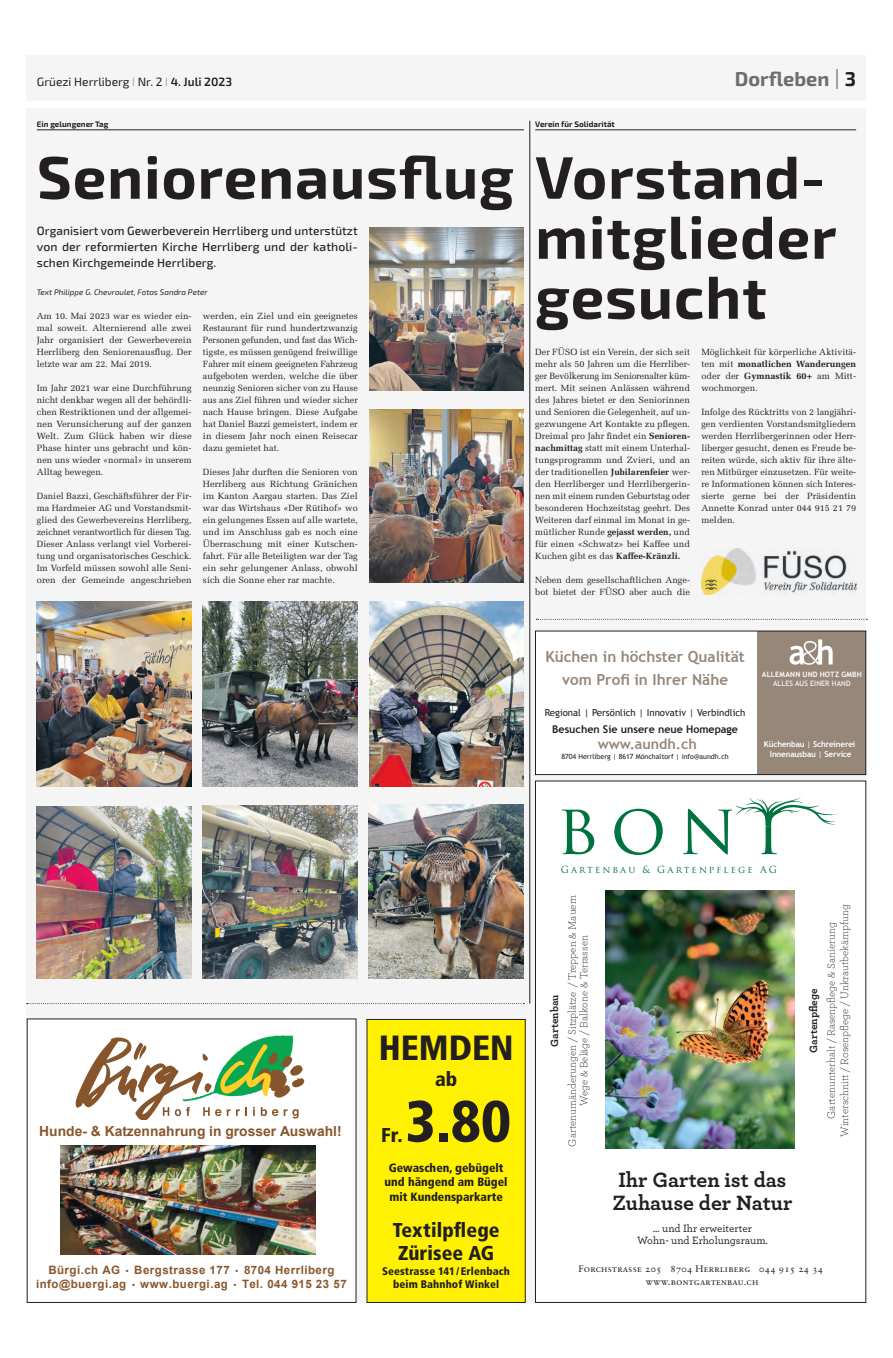
<style>
.page{position:relative;width:893px;height:1358px;background:#fff}
.page>*{position:absolute;margin:0;border:0;box-sizing:border-box;transform-origin:0 0}
.t1{font:700 60px/60px "Exo 2";letter-spacing:.015em;color:#231f20}
.t2{font:900 condensed 58px "Frutiger LT Std";color:#231f20}
.t3{font:900 condensed 35px "Frutiger LT Std";color:#231f20}
.t4{font:700 21.7px/22.5px "Archer";color:#231f20}
.t5{font:900 condensed 20px/23px "Frutiger LT Std";color:#231f20}
.t6{font:700 20px "Exo 2";color:#6c6d70}
.t7{font:700 15.2px/23.3px "Trebuchet MS";color:#968779;text-align:center}
.t8{font:700 14.2px "Trebuchet MS";color:#968779}
.t9{font:700 13.8px "Arial";color:#88572d}
.t10{font:500 12px/16px "Exo 2";letter-spacing:.005em;color:#231f20;text-align:justify}
.t11{font:900 condensed 12px/14.4px "Frutiger LT Std";color:#231f20;text-align:center}
.t12{font:12px "Exo 2";color:#231f20}
.t13{font:700 11.5px/14.3px "Arial";letter-spacing:.04em;color:#88572d;text-align:center}
.t14{font:300 11.1px/11.8px "Archer";color:#231f20;text-align:center}
.t15{font:500 11.1px/12.7px "Archer";color:#231f20;text-align:center}
.t16{font:700 11.1px "Archer";color:#231f20}
.t17{font:900 condensed 11px/13.2px "Frutiger LT Std";letter-spacing:.01em;color:#231f20;text-align:center}
.t18{font:700 10.6px "Trebuchet MS";color:#231f20}
.t19{font:9.6px/13.1px "Sabon Roman SC";letter-spacing:.025em;color:#231f20;text-align:center}
.t20{font:9.6px "Trebuchet MS";color:#231f20}
.t21{font:9.5px "Trajan Pro";letter-spacing:.22em;color:#00723e}
.t22{font:9px/12px "Melior LT Std";letter-spacing:.005em;color:#231f20;text-align:justify}
.t23{font:700 8.1px/9.7px "Trebuchet MS";letter-spacing:-.02em;color:#fff;text-align:center}
.t24{font:italic 8px "Exo 2";letter-spacing:.005em;color:#231f20}
.t25{font:700 8px "Exo 2";letter-spacing:.005em;color:#231f20}
.t26{font:700 7.4px "Trebuchet MS";letter-spacing:.02em;color:#fff}
.t27{font:7.4px "Trebuchet MS";letter-spacing:.015em;color:#fff}
.t28{font:7.1px "Trebuchet MS";color:#231f20}
.s1{font-weight:100;font-size:29px;color:#231f20}
.s2{color:#231f20}
.s3{font-weight:100}
.s4{font-weight:600}
.s5{font-weight:700}
.s6{font-weight:400}
</style>
<div class="page">
<div style="left:27px;top:55px;width:839px;height:1248px;background:#f5f5f6"></div>
<div style="left:0;top:101px;width:884px;height:7px;background:#fff"></div>
<hr style="left:37px;top:130px;width:487px;height:1px;background:#231f20">
<hr style="left:530px;top:121px;width:1px;height:882px;background:#231f20">
<svg style="left:536px;top:619px;width:331px;height:1px"></svg>
<svg style="left:27px;top:1003px;width:497px;height:1px"></svg>
<hr style="left:535px;top:130px;width:321px;height:1px;background:#231f20">
<img style="left:37px;top:602px;width:155px;height:185px">
<img style="left:369px;top:228px;width:155px;height:163px">
<img style="left:369px;top:410px;width:154px;height:173px">
<img style="left:203px;top:805px;width:155px;height:174px">
<img style="left:37px;top:806px;width:155px;height:173px">
<img style="left:203px;top:602px;width:155px;height:185px">
<img style="left:369px;top:602px;width:155px;height:185px">
<img style="left:369px;top:805px;width:154px;height:174px">
<div style="left:535px;top:781px;width:331px;height:521px;background:#fff"></div>
<svg style="left:562px;top:809px;width:32px;height:45px"></svg>
<svg style="left:614px;top:809px;width:49px;height:46px"></svg>
<svg style="left:683px;top:796px;width:156px;height:58px"></svg>
<img style="left:605px;top:890px;width:189px;height:259px">
<img style="left:701px;top:548px;width:155px;height:47px">
<div style="left:27px;top:1019px;width:329px;height:283px;background:#fff"></div>
<svg style="left:76px;top:1035px;width:228px;height:85px"></svg>
<img style="left:60px;top:1145px;width:255px;height:109px">
<div style="left:367px;top:1019px;width:158px;height:284px;background:#fff101"></div>
<div style="left:367px;top:1019px;width:158px;height:284px;border:1px solid #231f20"></div>
<div style="left:535px;top:631px;width:331px;height:143px;background:#fff"></div>
<div style="left:757px;top:631px;width:109px;height:143px;background:#968779"></div>
<svg style="left:789px;top:639px;width:44px;height:26px"></svg>
<div style="left:535px;top:631px;width:331px;height:144px;border:1px solid #231f20"></div>
<h3 class="t6" style="left:735px;top:63px;width:123px">Dorfleben <span class="s1">I</span> <span class="s2">3</span></h3>
<h3 class="t12" style="left:37px;top:73px;width:197px">Grüezi Herrliberg <span class="s3">I</span> Nr. 2 <span class="s3">I</span> <span class="s4">4. Juli 2023</span></h3>
<p class="t25" style="left:37px;top:118px;width:73px">Ein gelungener Tag</p>
<h1 class="t1" style="left:37px;top:144px;width:790px">Seniorenausflug Vorstand-</h1>
<h3 class="t10" style="left:37px;top:222px;width:322px">Organisiert vom Gewerbeverein Herrliberg und unterstützt von der reformierten Kirche Herrliberg und der katholi&shy;schen Kirchgemeinde Herrliberg.</h3>
<p class="t24" style="left:37px;top:286px;width:172px">Text Philippe G. Chevroulet, Fotos Sandra Peter</p>
<p class="t22" style="left:37px;top:310px;width:156px">Am 10. Mai 2023 war es wieder ein&shy;mal soweit. Alternierend alle zwei Jahr organisiert der Gewerbeverein Herrliberg den Seniorenausflug. Der letzte war am 22. Mai 2019.</p>
<p class="t22" style="left:37px;top:382px;width:156px">Im Jahr 2021 war eine Durchführung nicht denkbar wegen all der behördli&shy;chen Restriktionen und der allgemei&shy;nen Verunsicherung auf der ganzen Welt. Zum Glück haben wir diese Phase hinter uns gebracht und kön&shy;nen uns wieder «normal» in unserem Alltag bewegen.</p>
<p class="t22" style="left:37px;top:490px;width:156px">Daniel Bazzi, Geschäftsführer der Fir&shy;ma Hardmeier AG und Vorstandsmit&shy;glied des Gewerbevereins Herrliberg, zeichnet verantwortlich für diesen Tag.<br>Dieser Anlass verlangt viel Vorberei&shy;tung und organisatorisches Geschick.<br>Im Vorfeld müssen sowohl alle Seni&shy;oren der Gemeinde angeschrieben</p>
<p class="t25" style="left:535px;top:118px;width:81px">Verein für Solidarität</p>
<h1 class="t1" style="left:535px;top:204px;width:303px">mitglieder gesucht</h1>
<p class="t22" style="left:535px;top:346px;width:156px">Der FÜSO ist ein Verein, der sich seit mehr als 50 Jahren um die Herrliber&shy;ger Bevölkerung im Seniorenalter küm&shy;mert. Mit seinen Anlässen während des Jahres bietet er den Seniorinnen und Senioren die Gelegenheit, auf un&shy;gezwungene Art Kontakte zu pflegen.<br>Dreimal pro Jahr findet ein <span class="s5">Senioren&shy;nachmittag</span> statt mit einem Unterhal&shy;tungsprogramm und Zvieri, und an der traditionellen <span class="s5">Jubilarenfeier</span> wer&shy;den Herrliberger und Herrlibergerin&shy;nen mit einem runden Geburtstag oder besonderen Hochzeitstag geehrt. Des Weiteren darf einmal im Monat in ge&shy;mütlicher Runde <span class="s5">gejasst werden,</span> und für einen «Schwatz» bei Kaffee und Kuchen gibt es das <span class="s5">Kaffee-Kränzli.</span></p>
<p class="t22" style="left:535px;top:574px;width:156px">Neben dem gesellschaftlichen Ange&shy;bot bietet der FÜSO aber auch die</p>
<p class="t22" style="left:203px;top:310px;width:156px">werden, ein Ziel und ein geeignetes Restaurant für rund hundertzwanzig Personen gefunden, und fast das Wich&shy;tigste, es müssen genügend freiwillige Fahrer mit einem geeigneten Fahrzeug aufgeboten werden, welche die über neunzig Senioren sicher von zu Hause aus ans Ziel führen und wieder sicher nach Hause bringen. Diese Aufgabe hat Daniel Bazzi gemeistert, indem er in diesem Jahr noch einen Reisecar dazu gemietet hat.</p>
<p class="t22" style="left:203px;top:466px;width:156px">Dieses Jahr durften die Senioren von Herrliberg aus Richtung Gränichen im Kanton Aargau starten. Das Ziel war das Wirtshaus «Der Rütihof» wo ein gelungenes Essen auf alle wartete, und im Anschluss gab es noch eine Überraschung mit einer Kutschen&shy;fahrt. Für alle Beteiligten war der Tag ein sehr gelungener Anlass, obwohl sich die Sonne eher rar machte.</p>
<p class="t22" style="left:701px;top:346px;width:156px">Möglichkeit für körperliche Aktivitä&shy;ten mit <span class="s5">monatlichen Wanderungen </span>oder der <span class="s5">Gymnastik 60+</span> am Mitt&shy;wochmorgen.</p>
<p class="t22" style="left:701px;top:406px;width:156px">Infolge des Rücktritts von 2 langjähri&shy;gen verdienten Vorstandsmitgliedern werden Herrlibergerinnen oder Herr&shy;liberger gesucht, denen es Freude be&shy;reiten würde, sich aktiv für ihre älte&shy;ren Mitbürger einzusetzen. Für weite&shy;re Informationen können sich Interes&shy;sierte gerne bei der Präsidentin Annette Konrad unter 044 915 21 79 melden.</p>
<h3 class="t7" style="left:545px;top:645px;width:201px">Küchen in höchster Qualität vom Profi in Ihrer Nähe</h3>
<p class="t20" style="left:545px;top:707px;width:202px">Regional | Persönlich | Innovativ | Verbindlich</p>
<p class="t18" style="left:552px;top:722px;width:187px">Besuchen Sie unsere neue Homepage</p>
<h3 class="t8" style="left:598px;top:735px;width:101px">www.aundh.ch</h3>
<p class="t28" style="left:561px;top:752px;width:169px">8704 Herrliberg | 8617 Mönchaltorf | info@aundh.ch</p>
<p class="t26" style="left:762px;top:670px;width:101px">ALLEMANN UND HOTZ GMBH</p>
<p class="t27" style="left:773px;top:679px;width:79px">ALLES AUS EINER HAND</p>
<p class="t23" style="left:764px;top:739px;width:93px">Küchenbau <span class="s6">|</span> Schreinerei<br>Innenausbau <span class="s6">|</span> Service</p>
<h3 class="t9" style="left:39px;top:1122px;width:304px">Hunde- &amp; Katzennahrung in grosser Auswahl!</h3>
<p class="t13" style="left:36px;top:1263px;width:312px">Bürgi.ch AG Bergstrasse 177 8704 Herrliberg info@buergi.ag www.buergi.ag Tel. 044 915 23 57</p>
<h3 class="t3" style="left:379px;top:1026px;width:136px">HEMDEN</h3>
<h3 class="t5" style="left:435px;top:1068px;width:24px">ab</h3>
<h2 class="t2" style="left:405px;top:1086px;width:107px">3.80</h2>
<h3 class="t5" style="left:381px;top:1123px;width:23px">Fr.</h3>
<h3 class="t11" style="left:385px;top:1160px;width:124px">Gewaschen, gebügelt und hängend am Bügel mit Kundensparkarte</h3>
<h3 class="t5" style="left:393px;top:1218px;width:108px">Textilpflege<br>Zürisee AG</h3>
<p class="t17" style="left:382px;top:1265px;width:129px">Seestrasse 141 / Erlenbach beim Bahnhof Winkel</p>
<p class="t21" style="left:561px;top:863px;width:218px">Gartenbau &amp; Gartenpflege AG</p>
<p class="t16" style="left:546px;top:1046px;width:54px;rotate:-90deg">Gartenbau</p>
<p class="t14" style="left:566px;top:1146px;width:254px;rotate:-90deg">Gartenumänderungen / Sitzplätze / Treppen &amp; Mauern<br>Wege &amp; Beläge / Balkone &amp; Terrassen</p>
<h3 class="t4" style="left:612px;top:1167px;width:182px">Ihr Garten ist das<br>Zuhause der Natur</h3>
<p class="t15" style="left:637px;top:1221px;width:132px">… und Ihr erweiterter<br>Wohn- und Erholungsraum.</p>
<p class="t14" style="left:824px;top:1137px;width:234px;line-height:13.3px;rotate:-90deg">Gartenunterhalt / Rasenpflege &amp; Sanierung<br>Winterschnitt / Rosenpflege / Unkrautbekämpfung</p>
<p class="t16" style="left:805px;top:1053px;width:66px;rotate:-90deg">Gartenpflege</p>
<p class="t19" style="left:578px;top:1262px;width:246px">Forchstrasse 205 8704 Herrliberg 044 915 24 34 www.bontgartenbau.ch</p>
</div>
